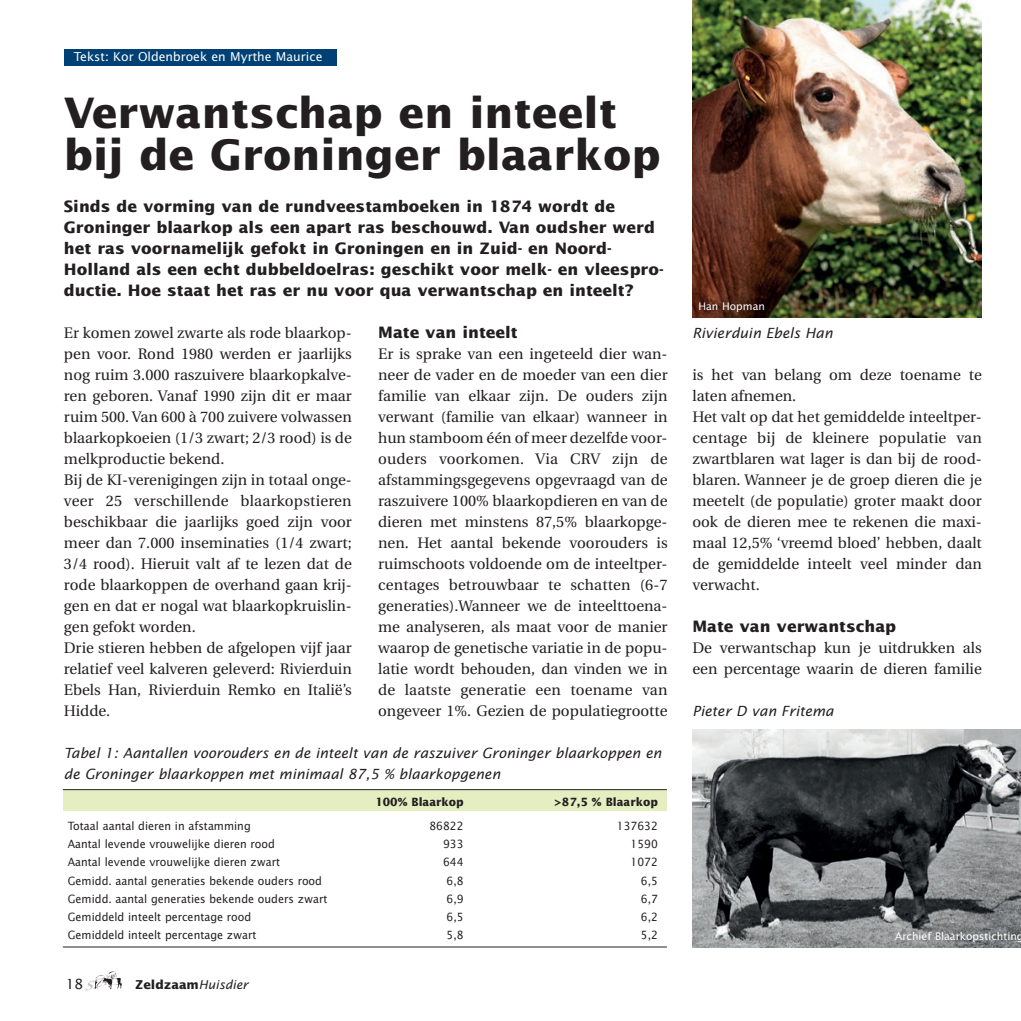
<style>
.page{position:relative;width:1021px;height:1021px;background:#fff}
.page>*{position:absolute;margin:0;border:0;box-sizing:border-box;transform-origin:0 0}
.t1{font:700 42px/42px "Lucida Sans";color:#231f20}
.t2{font:700 15.75px/21px "Lucida Sans";color:#231f20}
.t3{font:15.22px/21px "Utopia";color:#231f20}
.t4{font:italic 14px/21px "Lucida Sans";color:#231f20}
.t5{font:14px "Lucida Sans";color:#231f20}
.t6{font:12.25px "Lucida Sans";color:#fff}
.t7{font:700 12.25px "Lucida Sans";color:#231f20}
.t8{font:11.38px "Lucida Sans";color:#231f20;scale:.95 1}
.t9{font:700 11.38px "Lucida Sans";color:#231f20;scale:.95 1}
.t10{font:10.5px "Lucida Sans";color:#fff}
.s1{font-weight:400;font-style:italic}
</style>
<div class="page">
<div style="left:63px;top:790px;width:604px;height:21px;background:#e4eec1"></div>
<svg style="left:86px;top:971px;width:36px;height:20px"></svg>
<div style="left:64px;top:49px;width:272px;height:16px;background:#004175"></div>
<hr style="left:63px;top:789px;width:604px;height:1px;background:#231f20">
<hr style="left:63px;top:946px;width:604px;height:1px;background:#231f20">
<img style="left:692px;top:730px;width:329px;height:217px">
<img style="left:692px;top:0;width:290px;height:317px">
<p class="t6" style="left:74px;top:49px;width:250px">Tekst: Kor Oldenbroek en Myrthe Maurice</p>
<p class="t1" style="left:64px;top:91px;width:598px">Verwantschap en inteelt bij de Groninger blaarkop</p>
<p class="t2" style="left:64px;top:196px;width:601px">Sinds de vorming van de rundveestamboeken in 1874 wordt de Groninger blaarkop als een apart ras beschouwd. Van oudsher werd het ras voornamelijk gefokt in Groningen en in Zuid- en Noord-Holland als een echt dubbeldoelras: geschikt voor melk- en vleespro&shy;ductie. Hoe staat het ras er nu voor qua verwantschap en inteelt?</p>
<p class="t2" style="left:378px;top:322px;width:141px">Mate van inteelt</p>
<p class="t3" style="left:378px;top:344px;width:291px;text-align:justify">Er is sprake van een ingeteeld dier wan&shy;neer de vader en de moeder van een dier familie van elkaar zijn. De ouders zijn verwant (familie van elkaar) wanneer in hun stamboom één of meer dezelfde voor&shy;ouders voorkomen. Via CRV zijn de afstammingsgegevens opgevraagd van de raszuivere 100% blaarkopdieren en van de dieren met minstens 87,5% blaarkopge&shy;nen. Het aantal bekende voorouders is ruimschoots voldoende om de inteeltper&shy;centages betrouwbaar te schatten (6-7 generaties).Wanneer we de inteelttoena&shy;me analyseren, als maat voor de manier waarop de genetische variatie in de popu&shy;latie wordt behouden, dan vinden we in de laatste generatie een toename van ongeveer 1%. Gezien de populatiegrootte</p>
<p class="t3" style="left:64px;top:323px;width:289px">Er komen zowel zwarte als rode blaarkop&shy;pen voor. Rond 1980 werden er jaarlijks nog ruim 3.000 raszuivere blaarkopkalve&shy;ren geboren. Vanaf 1990 zijn dit er maar ruim 500. Van 600 à 700 zuivere volwassen blaarkopkoeien (1/3 zwart; 2/3 rood) is de melkproductie bekend.<br>Bij de KI-verenigingen zijn in totaal onge&shy;veer 25 verschillende blaarkopstieren beschikbaar die jaarlijks goed zijn voor meer dan 7.000 inseminaties (1/4 zwart; 3/4 rood). Hieruit valt af te lezen dat de rode blaarkoppen de overhand gaan krij&shy;gen en dat er nogal wat blaarkopkruislin&shy;gen gefokt worden.<br>Drie stieren hebben de afgelopen vijf jaar relatief veel kalveren geleverd: Rivierduin Ebels Han, Rivierduin Remko en Italië’s Hidde.</p>
<p class="t4" style="left:64px;top:742px;width:599px">Tabel 1: Aantallen voorouders en de inteelt van de raszuiver Groninger blaarkoppen en de Groninger blaarkoppen met minimaal 87,5 % blaarkopgenen</p>
<p class="t9" style="left:375px;top:795px;width:94px">100% Blaarkop</p>
<p class="t9" style="left:554px;top:795px;width:110px">&gt;87,5 % Blaarkop</p>
<p class="t8" style="left:68px;top:819px;width:194px">Totaal aantal dieren in afstamming</p>
<p class="t8" style="left:429px;top:819px;width:38px">86822</p>
<p class="t8" style="left:617px;top:819px;width:45px">137632</p>
<p class="t8" style="left:68px;top:837px;width:219px">Aantal levende vrouwelijke dieren rood</p>
<p class="t8" style="left:443px;top:837px;width:23px">933</p>
<p class="t8" style="left:630px;top:837px;width:30px">1590</p>
<p class="t8" style="left:68px;top:855px;width:225px">Aantal levende vrouwelijke dieren zwart</p>
<p class="t8" style="left:443px;top:855px;width:23px">644</p>
<p class="t8" style="left:630px;top:855px;width:30px">1072</p>
<p class="t8" style="left:68px;top:873px;width:269px">Gemidd. aantal generaties bekende ouders rood</p>
<p class="t8" style="left:446px;top:873px;width:19px">6,8</p>
<p class="t8" style="left:641px;top:873px;width:19px">6,5</p>
<p class="t8" style="left:68px;top:892px;width:275px">Gemidd. aantal generaties bekende ouders zwart</p>
<p class="t8" style="left:446px;top:892px;width:19px">6,9</p>
<p class="t8" style="left:641px;top:892px;width:19px">6,7</p>
<p class="t8" style="left:68px;top:910px;width:194px">Gemiddeld inteelt percentage rood</p>
<p class="t8" style="left:446px;top:910px;width:19px">6,5</p>
<p class="t8" style="left:641px;top:910px;width:19px">6,2</p>
<p class="t8" style="left:68px;top:928px;width:200px">Gemiddeld inteelt percentage zwart</p>
<p class="t8" style="left:446px;top:928px;width:19px">5,8</p>
<p class="t8" style="left:641px;top:928px;width:19px">5,2</p>
<p class="t5" style="left:66px;top:976px;width:19px">18</p>
<p class="t7" style="left:135px;top:977px;width:115px">Zeldzaam<span class="s1">Huisdier</span></p>
<p class="t10" style="left:698px;top:300px;width:68px">Han Hopman</p>
<p class="t4" style="left:692px;top:322px;width:142px">Rivierduin Ebels Han</p>
<p class="t3" style="left:692px;top:365px;width:291px">is het van belang om deze toename te laten afnemen.<br>Het valt op dat het gemiddelde inteeltper&shy;centage bij de kleinere populatie van zwartblaren wat lager is dan bij de rood&shy;blaren. Wanneer je de groep dieren die je meetelt (de populatie) groter maakt door ook de dieren mee te rekenen die maxi&shy;maal 12,5% ‘vreemd bloed’ hebben, daalt de gemiddelde inteelt veel minder dan verwacht.</p>
<p class="t2" style="left:692px;top:616px;width:205px">Mate van verwantschap</p>
<p class="t3" style="left:692px;top:638px;width:291px">De verwantschap kun je uitdrukken als een percentage waarin de dieren familie</p>
<p class="t4" style="left:692px;top:700px;width:143px">Pieter D van Fritema</p>
<p class="t10" style="left:895px;top:930px;width:130px">Archief Blaarkopstichting</p>
</div>
